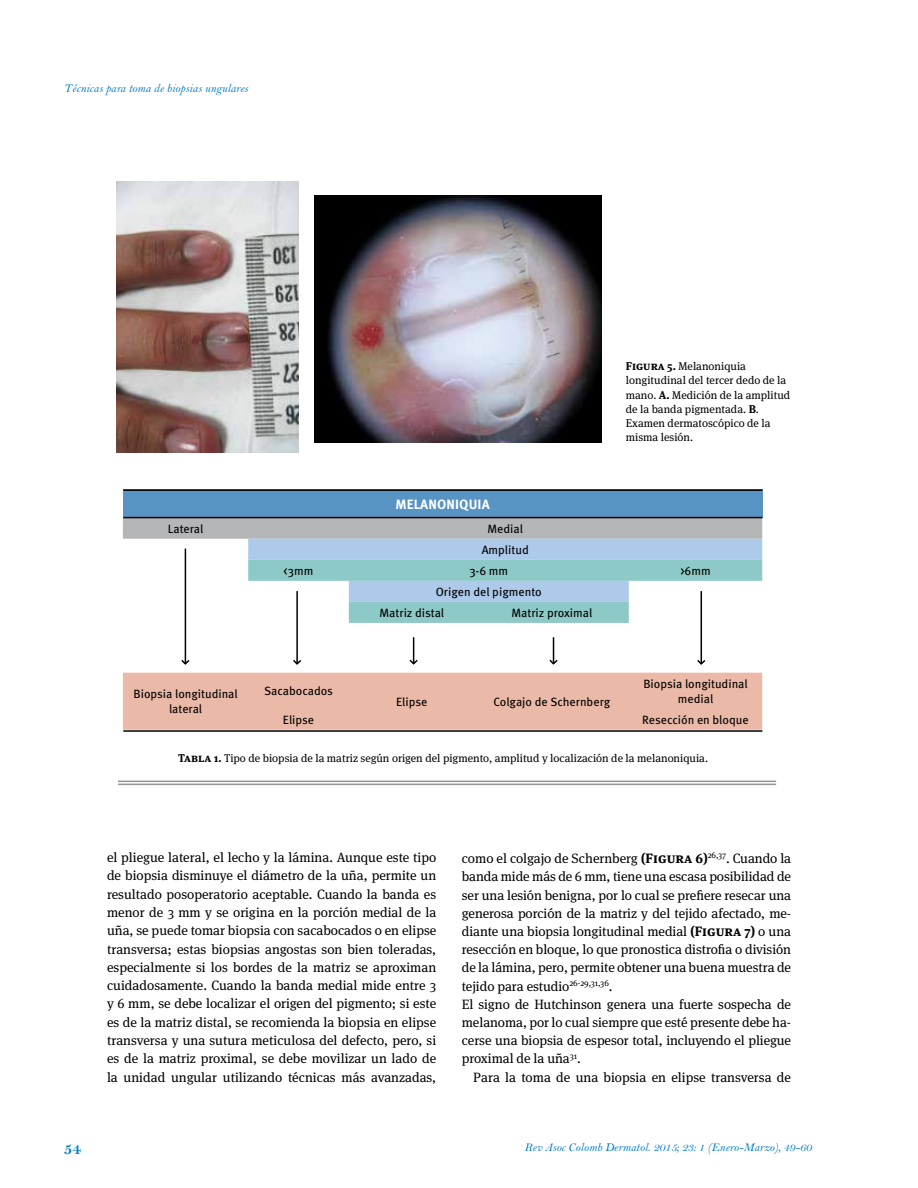
<style>
.page{position:relative;width:918px;height:1188px;background:#fff}
.page>*{position:absolute;margin:0;border:0;box-sizing:border-box;transform-origin:0 0}
.t1{font:16.5px "Bell MT Bold";color:#007dc5}
.t2{font:13.5px/18.3px "Meta Serif OT";letter-spacing:-.005em;color:#000;text-align:justify}
.t3{font:700 13.5px "Meta Pro";letter-spacing:.01em;color:#fff}
.t4{font:12px/21px "Meta Pro";color:#000;text-align:center}
.t5{font:12px "Bell MT Italic";color:#007dc5}
.t6{font:11.25px/14.2px "Meta Serif OT";color:#000}
.s1{font-weight:700}
</style>
<div class="page">
<img style="left:117px;top:182px;width:182px;height:271px">
<img style="left:315px;top:195px;width:287px;height:248px">
<hr style="left:118px;top:781px;width:658px;height:1px;background:#939598">
<hr style="left:118px;top:784px;width:658px;height:1px;background:#939598">
<div style="left:123px;top:489px;width:639px;height:29px;background:#5793c3"></div>
<svg style="left:123px;top:518px;width:639px;height:105px"></svg>
<div style="left:123px;top:673px;width:639px;height:57px;background:#ebb9a7"></div>
<hr style="left:185px;top:549px;width:1px;height:115px;background:#000">
<svg style="left:181px;top:658px;width:9px;height:7px"></svg>
<hr style="left:296px;top:591px;width:2px;height:73px;background:#000">
<svg style="left:293px;top:658px;width:8px;height:7px"></svg>
<hr style="left:701px;top:591px;width:1px;height:73px;background:#000">
<svg style="left:697px;top:658px;width:9px;height:7px"></svg>
<svg style="left:409px;top:637px;width:9px;height:28px"></svg>
<svg style="left:549px;top:637px;width:9px;height:28px"></svg>
<hr style="left:123px;top:489px;width:639px;height:2px;background:#000">
<hr style="left:123px;top:730px;width:639px;height:2px;background:#000">
<hr style="left:123px;top:517px;width:639px;height:1px;background:#000">
<p class="t5" style="left:64px;top:81px;width:186px">Técnicas para toma de biopsias ungulares</p>
<p class="t3" style="left:395px;top:495px;width:96px">MELANONIQUIA</p>
<p class="t6" style="left:626px;top:359px;width:166px"><span class="s1">Figura 5.</span> Melanoniquia longitudinal del tercer dedo de la mano. <span class="s1">A.</span> Medición de la amplitud de la banda pigmentada. <span class="s1">B</span>.<br>Examen dermatoscópico de la misma lesión.</p>
<p class="t4" style="left:168px;top:518px;width:37px">Lateral</p>
<p class="t4" style="left:482px;top:518px;width:49px">Medial<br>Amplitud</p>
<p class="t4" style="left:284px;top:561px;width:31px">&lt;3mm</p>
<p class="t4" style="left:469px;top:561px;width:40px">3-6 mm</p>
<p class="t4" style="left:680px;top:561px;width:32px">&gt;6mm</p>
<p class="t4" style="left:380px;top:582px;width:164px;text-align:left;text-indent:56px">Origen del pigmento<br>Matriz distal</p>
<p class="t4" style="left:512px;top:603px;width:82px">Matriz proximal</p>
<p class="t4" style="left:643px;top:676px;width:106px;line-height:15px">Biopsia longitudinal medial</p>
<p class="t4" style="left:133px;top:687px;width:106px;line-height:15px">Biopsia longitudinal lateral</p>
<p class="t4" style="left:264px;top:681px;width:71px">Sacabocados</p>
<p class="t4" style="left:396px;top:691px;width:33px">Elipse</p>
<p class="t4" style="left:493px;top:691px;width:118px">Colgajo de Schernberg</p>
<p class="t4" style="left:283px;top:709px;width:33px">Elipse</p>
<p class="t4" style="left:642px;top:709px;width:108px">Resección en bloque</p>
<p class="t6" style="left:178px;top:751px;width:532px"><span class="s1">Tabla 1.</span> Tipo de biopsia de la matriz según origen del pigmento, amplitud y localización de la melanoniquia.</p>
<p class="t1" style="left:64px;top:1138px;width:19px">54</p>
<p class="t2" style="left:107px;top:848px;width:331px">el pliegue lateral, el lecho y la lámina. Aunque este tipo de biopsia disminuye el diámetro de la uña, permite un resultado posoperatorio aceptable. Cuando la banda es menor de 3 mm y se origina en la porción medial de la uña, se puede tomar biopsia con sacabocados o en elipse transversa; estas biopsias angostas son bien toleradas, especialmente si los bordes de la matriz se aproximan cuidadosamente. Cuando la banda medial mide entre 3 y 6 mm, se debe localizar el origen del pigmento; si este es de la matriz distal, se recomienda la biopsia en elipse transversa y una sutura meticulosa del defecto, pero, si es de la matriz proximal, se debe movilizar un lado de la unidad ungular utilizando técnicas más avanzadas,</p>
<p class="t2" style="left:462px;top:850px;width:331px;text-align:left">como el colgajo de Schernberg <span class="s1">(Figura 6)</span><sup>26,37</sup>. Cuando la banda mide más de 6 mm, tiene una escasa posibilidad de ser una lesión benigna, por lo cual se prefiere resecar una generosa porción de la matriz y del tejido afectado, me&shy;diante una biopsia longitudinal medial <span class="s1">(Figura 7)</span> o una resección en bloque, lo que pronostica distrofia o división de la lámina, pero, permite obtener una buena muestra de tejido para estudio<sup>26-29,31,36</sup>.<br>El signo de Hutchinson genera una fuerte sospecha de melanoma, por lo cual siempre que esté presente debe ha&shy;cerse una biopsia de espesor total, incluyendo el pliegue proximal de la uña<sup>31</sup>.</p>
<p class="t2" style="left:473px;top:1068px;width:319px">Para la toma de una biopsia en elipse transversa de</p>
<p class="t5" style="left:525px;top:1140px;width:289px">Rev Asoc Colomb Dermatol. 2015; 23: 1 (Enero-Marzo), 49-60</p>
</div>
